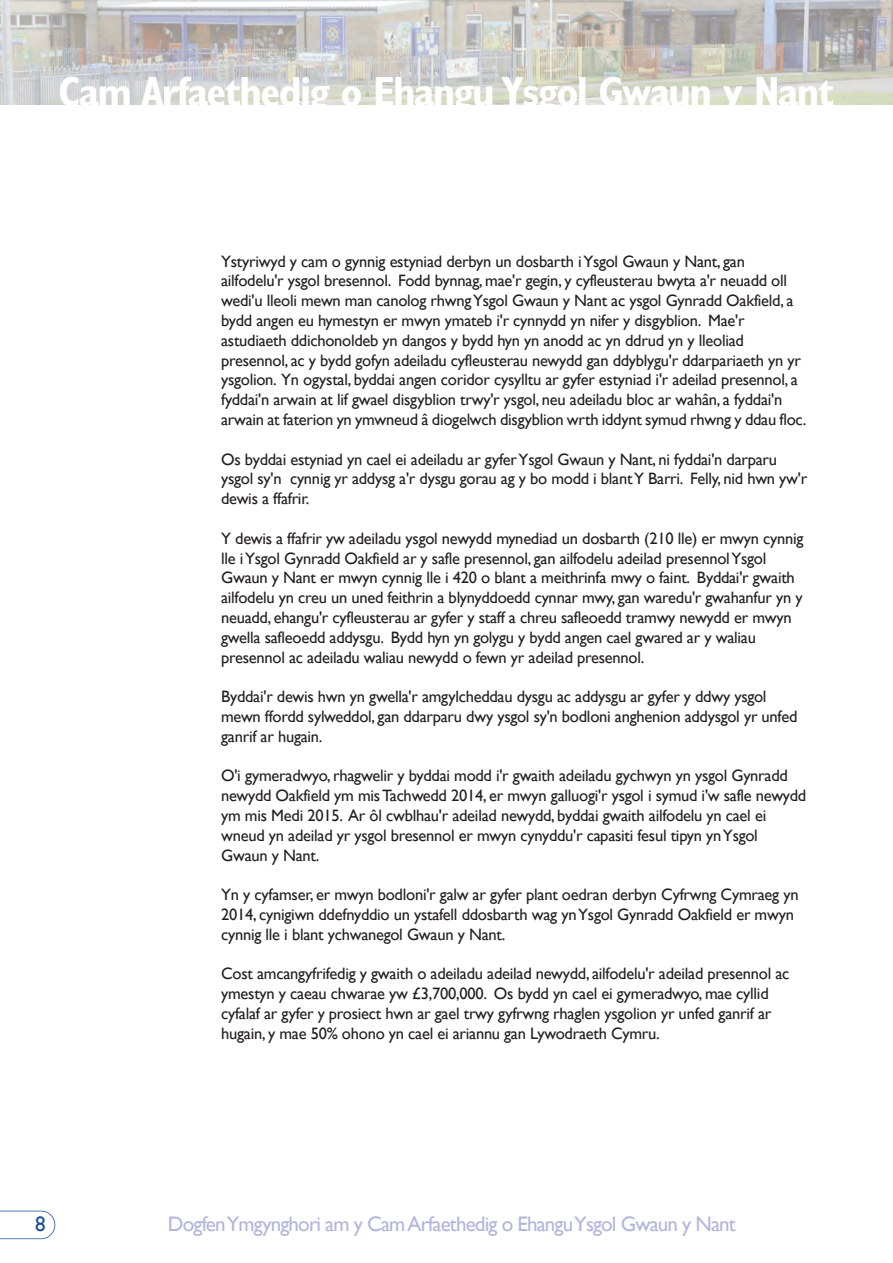
<style>
.page{position:relative;width:893px;height:1263px;background:#fff}
.page>*{position:absolute;margin:0;border:0;box-sizing:border-box;transform-origin:0 0}
.t1{font:700 condensed 42.45px "Gill Sans";letter-spacing:-.04em;color:#fff}
.t2{font:21px "Gill Sans";letter-spacing:-.04em;color:#b2b6db}
.t3{font:21px "Gill Sans";color:#1d4ea1}
.t4{font:16.5px/19.8px "Gill Sans";letter-spacing:-.015em;color:#231f20}
</style>
<div class="page">
<img style="left:0;top:0;width:893px;height:105px">
<svg style="left:0;top:1211px;width:55px;height:28px"></svg>
<h1 class="t1" style="left:58px;top:75px;width:778px">Cam Arfaethedig o Ehangu Ysgol Gwaun y Nant</h1>
<p class="t4" style="left:221px;top:251px;width:587px">Ystyriwyd y cam o gynnig estyniad derbyn un dosbarth i Ysgol Gwaun y Nant, gan ailfodelu'r ysgol bresennol. Fodd bynnag, mae'r gegin, y cyfleusterau bwyta a'r neuadd oll wedi'u lleoli mewn man canolog rhwng Ysgol Gwaun y Nant ac ysgol Gynradd Oakfield, a bydd angen eu hymestyn er mwyn ymateb i'r cynnydd yn nifer y disgyblion. Mae'r astudiaeth ddichonoldeb yn dangos y bydd hyn yn anodd ac yn ddrud yn y lleoliad presennol, ac y bydd gofyn adeiladu cyfleusterau newydd gan ddyblygu'r ddarpariaeth yn yr ysgolion. Yn ogystal, byddai angen coridor cysylltu ar gyfer estyniad i'r adeilad presennol, a fyddai'n arwain at lif gwael disgyblion trwy'r ysgol, neu adeiladu bloc ar wahân, a fyddai'n arwain at faterion yn ymwneud â diogelwch disgyblion wrth iddynt symud rhwng y ddau floc.</p>
<p class="t4" style="left:221px;top:449px;width:588px">Os byddai estyniad yn cael ei adeiladu ar gyfer Ysgol Gwaun y Nant, ni fyddai'n darparu ysgol sy'n cynnig yr addysg a'r dysgu gorau ag y bo modd i blant Y Barri. Felly, nid hwn yw'r dewis a ffafrir.</p>
<p class="t4" style="left:221px;top:528px;width:584px">Y dewis a ffafrir yw adeiladu ysgol newydd mynediad un dosbarth (210 lle) er mwyn cynnig lle i Ysgol Gynradd Oakfield ar y safle presennol, gan ailfodelu adeilad presennol Ysgol Gwaun y Nant er mwyn cynnig lle i 420 o blant a meithrinfa mwy o faint. Byddai'r gwaith ailfodelu yn creu un uned feithrin a blynyddoedd cynnar mwy, gan waredu'r gwahanfur yn y neuadd, ehangu'r cyfleusterau ar gyfer y staff a chreu safleoedd tramwy newydd er mwyn gwella safleoedd addysgu. Bydd hyn yn golygu y bydd angen cael gwared ar y waliau presennol ac adeiladu waliau newydd o fewn yr adeilad presennol.</p>
<p class="t4" style="left:221px;top:687px;width:578px">Byddai'r dewis hwn yn gwella'r amgylcheddau dysgu ac addysgu ar gyfer y ddwy ysgol mewn ffordd sylweddol, gan ddarparu dwy ysgol sy'n bodloni anghenion addysgol yr unfed ganrif ar hugain.</p>
<p class="t4" style="left:221px;top:766px;width:587px">O'i gymeradwyo, rhagwelir y byddai modd i'r gwaith adeiladu gychwyn yn ysgol Gynradd newydd Oakfield ym mis Tachwedd 2014, er mwyn galluogi'r ysgol i symud i'w safle newydd ym mis Medi 2015. Ar ôl cwblhau'r adeilad newydd, byddai gwaith ailfodelu yn cael ei wneud yn adeilad yr ysgol bresennol er mwyn cynyddu'r capasiti fesul tipyn yn Ysgol Gwaun y Nant.</p>
<p class="t4" style="left:221px;top:885px;width:579px">Yn y cyfamser, er mwyn bodloni'r galw ar gyfer plant oedran derbyn Cyfrwng Cymraeg yn<br>2014, cynigiwn ddefnyddio un ystafell ddosbarth wag yn Ysgol Gynradd Oakfield er mwyn cynnig lle i blant ychwanegol Gwaun y Nant.</p>
<p class="t4" style="left:221px;top:964px;width:570px">Cost amcangyfrifedig y gwaith o adeiladu adeilad newydd, ailfodelu'r adeilad presennol ac ymestyn y caeau chwarae yw £3,700,000. Os bydd yn cael ei gymeradwyo, mae cyllid cyfalaf ar gyfer y prosiect hwn ar gael trwy gyfrwng rhaglen ysgolion yr unfed ganrif ar hugain, y mae 50% ohono yn cael ei ariannu gan Lywodraeth Cymru.</p>
<p class="t3" style="left:35px;top:1211px;width:12px">8</p>
<p class="t2" style="left:168px;top:1211px;width:569px">Dogfen Ymgynghori am y Cam Arfaethedig o Ehangu Ysgol Gwaun y Nant</p>
</div>
